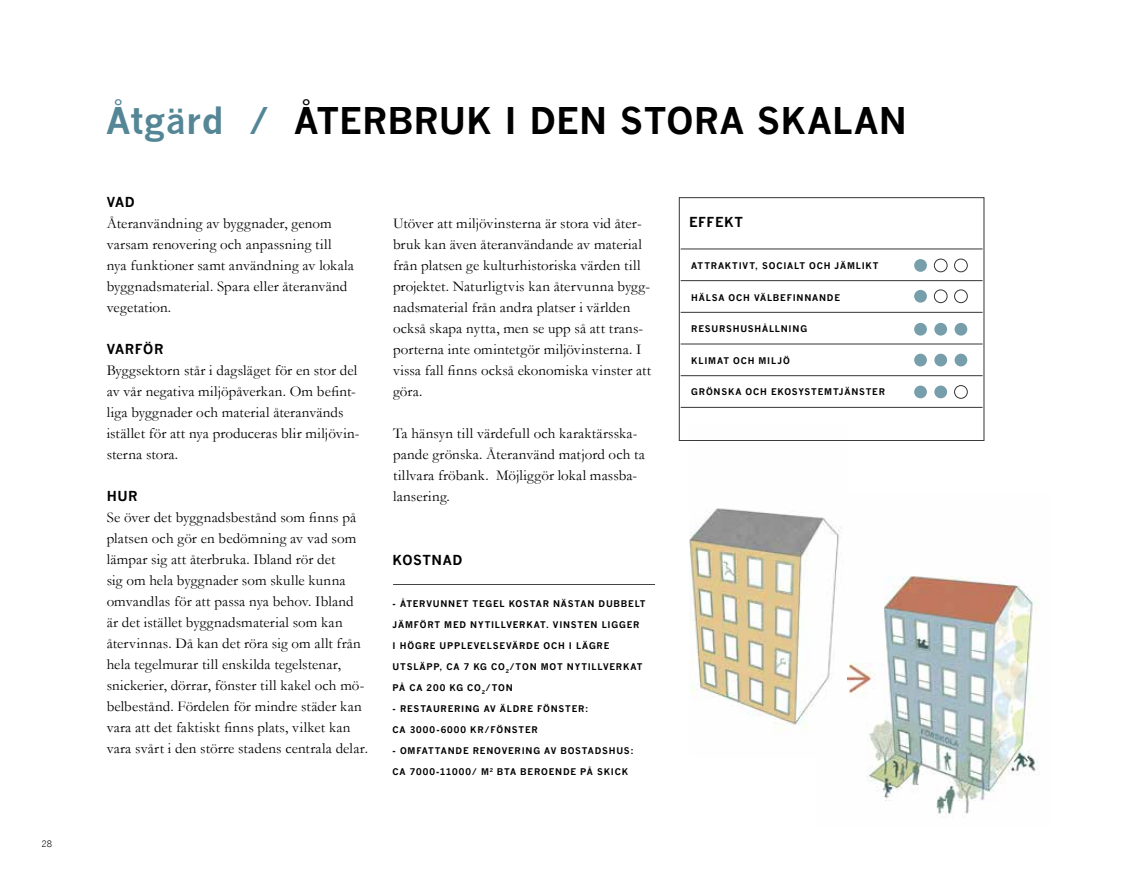
<style>
.page{position:relative;width:1127px;height:893px;background:#fff}
.page>*{position:absolute;margin:0;border:0;box-sizing:border-box;transform-origin:0 0}
.t1{font:700 36px "News Gothic";letter-spacing:.005em;color:#000}
.t2{font:15px/21px "Garamond";letter-spacing:.01em;color:#000}
.t3{font:700 13.5px "News Gothic";letter-spacing:.04em;color:#000}
.t4{font:700 9px "News Gothic";letter-spacing:.085em;color:#000}
.t5{font:300 9px "News Gothic BT";color:#000}
.s1{color:#548696}
</style>
<div class="page">
<img style="left:847px;top:576px;width:193px;height:242px">
<hr style="left:393px;top:584px;width:262px;height:1px;background:#000">
<img style="left:689px;top:508px;width:152px;height:220px">
<svg style="left:914px;top:259px;width:13px;height:13px"></svg>
<div style="left:934px;top:259px;width:13px;height:13px;border:1px solid #000;border-radius:50%"></div>
<div style="left:954px;top:259px;width:13px;height:13px;border:1px solid #000;border-radius:50%"></div>
<svg style="left:914px;top:290px;width:13px;height:13px"></svg>
<div style="left:934px;top:290px;width:13px;height:13px;border:1px solid #000;border-radius:50%"></div>
<div style="left:954px;top:290px;width:13px;height:13px;border:1px solid #000;border-radius:50%"></div>
<hr style="left:681px;top:280px;width:301px;height:1px;background:#000">
<hr style="left:681px;top:249px;width:301px;height:1px;background:#000">
<hr style="left:681px;top:344px;width:301px;height:1px;background:#000">
<hr style="left:681px;top:312px;width:301px;height:1px;background:#000">
<hr style="left:681px;top:407px;width:301px;height:1px;background:#000">
<hr style="left:681px;top:375px;width:301px;height:1px;background:#000">
<svg style="left:914px;top:323px;width:13px;height:13px"></svg>
<svg style="left:934px;top:323px;width:13px;height:13px"></svg>
<svg style="left:954px;top:323px;width:13px;height:13px"></svg>
<svg style="left:914px;top:354px;width:13px;height:12px"></svg>
<div style="left:934px;top:354px;width:13px;height:12px;background:#769eab;border-radius:50%"></div>
<div style="left:954px;top:354px;width:13px;height:12px;background:#769eab;border-radius:50%"></div>
<svg style="left:914px;top:386px;width:13px;height:12px"></svg>
<div style="left:934px;top:386px;width:13px;height:12px;background:#769eab;border-radius:50%"></div>
<div style="left:954px;top:385px;width:13px;height:13px;border:1px solid #000;border-radius:50%"></div>
<p class="t5" style="left:42px;top:839px;width:12px">28</p>
<h1 class="t1" style="left:106px;top:98px;width:802px"><span class="s1">Åtgärd /</span> ÅTERBRUK I DEN STORA SKALAN</h1>
<p class="t3" style="left:107px;top:194px;width:30px">VAD</p>
<p class="t2" style="left:107px;top:212px;width:249px">Återanvändning av byggnader, genom varsam renovering och anpassning till nya funktioner samt användning av lokala byggnadsmaterial. Spara eller återanvänd vegetation.</p>
<p class="t3" style="left:107px;top:341px;width:58px">VARFÖR</p>
<p class="t2" style="left:107px;top:359px;width:254px">Byggsektorn står i dagsläget för en stor del av vår negativa miljöpåverkan. Om befint&shy;liga byggnader och material återanvänds istället för att nya produceras blir miljövin&shy;sterna stora.</p>
<p class="t3" style="left:107px;top:488px;width:32px">HUR</p>
<p class="t2" style="left:107px;top:506px;width:263px">Se över det byggnadsbestånd som finns på platsen och gör en bedömning av vad som lämpar sig att återbruka. Ibland rör det<br>sig om hela byggnader som skulle kunna omvandlas för att passa nya behov. Ibland är det istället byggnadsmaterial som kan återvinnas. Då kan det röra sig om allt från hela tegelmurar till enskilda tegelstenar, snickerier, dörrar, fönster till kakel och mö&shy;belbestånd. Fördelen för mindre städer kan vara att det faktiskt finns plats, vilket kan vara svårt i den större stadens centrala delar.</p>
<p class="t2" style="left:393px;top:212px;width:260px">Utöver att miljövinsterna är stora vid åter&shy;bruk kan även återanvändande av material från platsen ge kulturhistoriska värden till projektet. Naturligtvis kan återvunna bygg&shy;nadsmaterial från andra platser i världen också skapa nytta, men se upp så att trans&shy;porterna inte omintetgör miljövinsterna. I vissa fall finns också ekonomiska vinster att göra.</p>
<p class="t2" style="left:393px;top:422px;width:253px">Ta hänsyn till värdefull och karaktärsska&shy;pande grönska. Återanvänd matjord och ta tillvara fröbank. Möjliggör lokal massba&shy;lansering.</p>
<p class="t3" style="left:393px;top:552px;width:71px">KOSTNAD</p>
<p class="t4" style="left:393px;top:599px;width:255px">- ÅTERVUNNET TEGEL KOSTAR NÄSTAN DUBBELT</p>
<p class="t4" style="left:393px;top:620px;width:248px">JÄMFÖRT MED NYTILLVERKAT. VINSTEN LIGGER</p>
<p class="t4" style="left:393px;top:641px;width:218px">I HÖGRE UPPLEVELSEVÄRDE OCH I LÄGRE</p>
<p class="t4" style="left:393px;top:662px;width:251px">UTSLÄPP, CA 7 KG CO<sub>2</sub>/TON MOT NYTILLVERKAT</p>
<p class="t4" style="left:393px;top:683px;width:122px">PÅ CA 200 KG CO<sub>2</sub>/TON</p>
<p class="t4" style="left:393px;top:704px;width:197px">- RESTAURERING AV ÄLDRE FÖNSTER:</p>
<p class="t4" style="left:393px;top:725px;width:147px">CA 3000-6000 KR/FÖNSTER</p>
<p class="t4" style="left:393px;top:746px;width:242px">- OMFATTANDE RENOVERING AV BOSTADSHUS:</p>
<p class="t4" style="left:393px;top:767px;width:237px">CA 7000-11000/ M<sup>2</sup> BTA BEROENDE PÅ SKICK</p>
<p class="t3" style="left:689px;top:214px;width:55px">EFFEKT</p>
<p class="t4" style="left:691px;top:260px;width:189px">ATTRAKTIVT, SOCIALT OCH JÄMLIKT</p>
<p class="t4" style="left:691px;top:292px;width:150px">HÄLSA OCH VÄLBEFINNANDE</p>
<p class="t4" style="left:691px;top:323px;width:117px">RESURSHUSHÅLLNING</p>
<p class="t4" style="left:691px;top:355px;width:100px">KLIMAT OCH MILJÖ</p>
<p class="t4" style="left:691px;top:386px;width:195px">GRÖNSKA OCH EKOSYSTEMTJÄNSTER</p>
</div>
